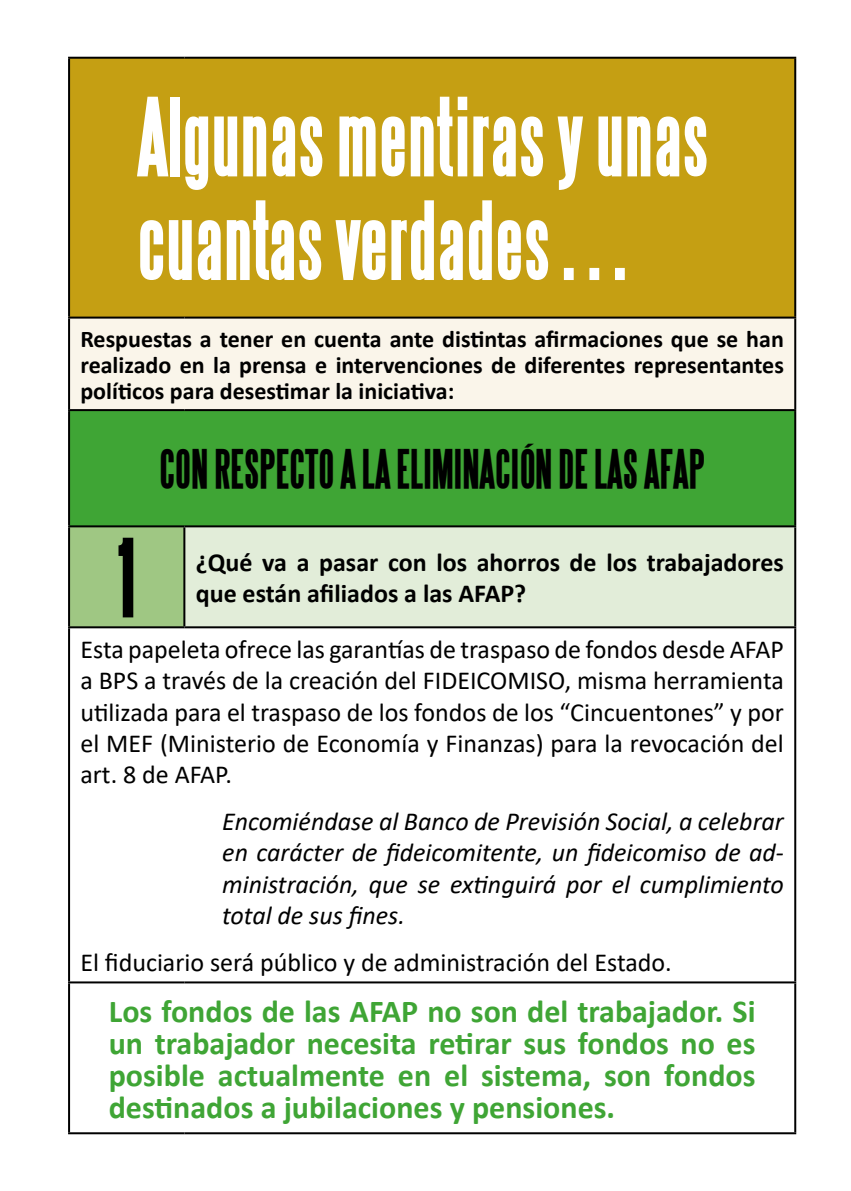
<style>
.page{position:relative;width:851px;height:1191px;background:#fff}
.page>*{position:absolute;margin:0;border:0;box-sizing:border-box;transform-origin:0 0}
.t1{font:700 96px/103.6px "Steelfish";color:#fff}
.t2{font:700 96px "Steelfish";color:#000}
.t3{font:700 48px "Steelfish";color:#000}
.t4{font:700 32px/32px "Calibri";color:#3fa535;text-align:justify}
.t5{font:26px/31.2px "Calibri";color:#000;text-align:justify}
.t6{font:italic 26px/31.2px "Calibri";color:#000;text-align:justify}
.t7{font:700 26px/31.2px "Calibri";color:#000}
.t8{font:700 24px/25.8px "Calibri";color:#000;text-align:justify}
</style>
<div class="page">
<div style="left:69px;top:58px;width:726px;height:259px;background:#c59f13"></div>
<div style="left:69px;top:317px;width:726px;height:93px;background:#faf5ea"></div>
<div style="left:69px;top:410px;width:726px;height:116px;background:#3fa535"></div>
<div style="left:69px;top:526px;width:115px;height:101px;background:#9fc783"></div>
<div style="left:184px;top:526px;width:611px;height:101px;background:#e2edd9"></div>
<hr style="left:68px;top:57px;width:116px;height:2px;background:#000">
<hr style="left:68px;top:59px;width:2px;height:257px;background:#000">
<hr style="left:184px;top:57px;width:612px;height:2px;background:#000">
<hr style="left:794px;top:59px;width:2px;height:257px;background:#000">
<hr style="left:68px;top:316px;width:116px;height:2px;background:#000">
<hr style="left:68px;top:318px;width:2px;height:91px;background:#000">
<hr style="left:184px;top:316px;width:612px;height:2px;background:#000">
<hr style="left:794px;top:318px;width:2px;height:91px;background:#000">
<hr style="left:68px;top:409px;width:116px;height:2px;background:#000">
<hr style="left:68px;top:411px;width:2px;height:114px;background:#000">
<hr style="left:184px;top:409px;width:612px;height:2px;background:#000">
<hr style="left:794px;top:411px;width:2px;height:114px;background:#000">
<hr style="left:68px;top:525px;width:116px;height:2px;background:#000">
<hr style="left:68px;top:527px;width:2px;height:99px;background:#000">
<hr style="left:184px;top:525px;width:612px;height:2px;background:#000">
<hr style="left:183px;top:527px;width:2px;height:99px;background:#000">
<hr style="left:794px;top:527px;width:2px;height:99px;background:#000">
<hr style="left:68px;top:626px;width:116px;height:2px;background:#000">
<hr style="left:68px;top:628px;width:2px;height:353px;background:#000">
<hr style="left:184px;top:626px;width:612px;height:2px;background:#000">
<hr style="left:794px;top:628px;width:2px;height:353px;background:#000">
<hr style="left:68px;top:981px;width:116px;height:2px;background:#000">
<hr style="left:68px;top:983px;width:2px;height:149px;background:#000">
<hr style="left:184px;top:981px;width:612px;height:2px;background:#000">
<hr style="left:794px;top:983px;width:2px;height:149px;background:#000">
<hr style="left:68px;top:1132px;width:116px;height:2px;background:#000">
<hr style="left:184px;top:1132px;width:612px;height:2px;background:#000">
<h1 class="t1" style="left:137px;top:86px;width:573px">Algunas mentiras y unas cuantas verdades…</h1>
<p class="t8" style="left:80px;top:326px;width:705px">Respuestas a tener en cuenta ante distintas afirmaciones que se han realizado en la prensa e intervenciones de diferentes representantes políticos para desestimar la iniciativa:</p>
<h2 class="t3" style="left:159px;top:442px;width:547px">CON RESPECTO A LA ELIMINACIÓN DE LAS AFAP</h2>
<h1 class="t2" style="left:117px;top:524px;width:21px">1</h1>
<p class="t7" style="left:196px;top:546px;width:589px">¿Qué va a pasar con los ahorros de los trabajadores que están afiliados a las AFAP?</p>
<p class="t5" style="left:80px;top:633px;width:705px">Esta papeleta ofrece las garantías de traspaso de fondos desde AFAP a BPS a través de la creación del FIDEICOMISO, misma herramienta utilizada para el traspaso de los fondos de los “Cincuentones” y por el MEF (Ministerio de Economía y Finanzas) para la revocación del art. 8 de AFAP.</p>
<p class="t6" style="left:222px;top:805px;width:563px">Encomiéndase al Banco de Previsión Social, a celebrar en carácter de fideicomitente, un fideicomiso de ad&shy;ministración, que se extinguirá por el cumplimiento total de sus fines.</p>
<p class="t5" style="left:80px;top:946px;width:593px">El fiduciario será público y de administración del Estado.</p>
<p class="t4" style="left:109px;top:994px;width:648px">Los fondos de las AFAP no son del trabajador. Si un trabajador necesita retirar sus fondos no es posible actualmente en el sistema, son fondos destinados a jubilaciones y pensiones.</p>
</div>
